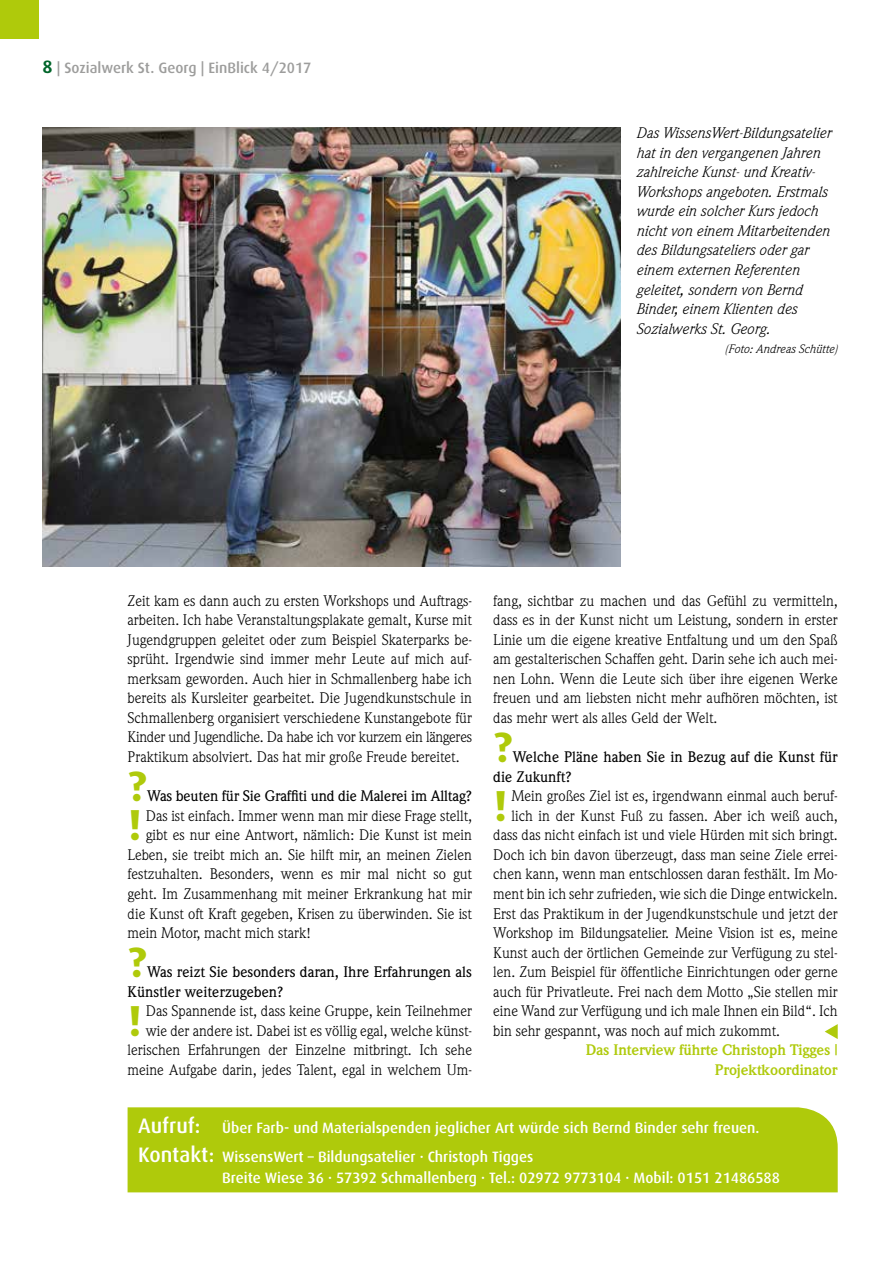
<style>
.page{position:relative;width:893px;height:1263px;background:#fff}
.page>*{position:absolute;margin:0;border:0;box-sizing:border-box;transform-origin:0 0}
.t1{font:700 43.5px "Dax";color:#afca0b}
.t2{font:700 42.45px "Dax";color:#afca0b}
.t3{font:15px/19.5px "Weidemann";color:#000;text-align:justify}
.t4{font:italic 15px/19.5px "Weidemann";color:#000}
.t5{font:500 15px/29.1px "Dax";color:#fff}
.t6{font:500 15px/19.5px "Weidemann";color:#000}
.t7{font:700 15px/19.5px "Weidemann";letter-spacing:-.01em;color:#afca0b;text-align:right}
.t8{font:500 15px "Dax";color:#9d9d9c}
.t9{font:italic 12px "Weidemann";color:#000}
.s1{font-weight:700;font-size:18px;color:#00652a}
.s2{font-size:21px}
</style>
<div class="page">
<div style="left:0;top:0;width:38px;height:38px;background:#afca0b"></div>
<svg style="left:825px;top:1024px;width:13px;height:15px"></svg>
<div style="left:128px;top:1107px;width:710px;height:85px;background:#afca0b"></div>
<img style="left:43px;top:128px;width:578px;height:438px">
<p class="t8" style="left:43px;top:59px;width:270px"><span class="s1">8</span> | Sozialwerk St. Georg | EinBlick 4/2017</p>
<p class="t4" style="left:636px;top:123px;width:196px">Das WissensWert-Bildungsatelier hat in den vergangenen Jahren zahlreiche Kunst- und Kreativ-<br>Workshops angeboten. Erstmals wurde ein solcher Kurs jedoch nicht von einem Mitarbeitenden des Bildungsateliers oder gar einem externen Referenten geleitet, sondern von Bernd<br>Binder, einem Klienten des<br>Sozialwerks St. Georg.</p>
<p class="t9" style="left:724px;top:342px;width:115px">(Foto: Andreas Schütte)</p>
<p class="t3" style="left:493px;top:590px;width:346px">fang, sichtbar zu machen und das Gefühl zu vermitteln, dass es in der Kunst nicht um Leistung, sondern in erster Linie um die eigene kreative Entfaltung und um den Spaß am gestalterischen Schaffen geht. Darin sehe ich auch mei&shy;nen Lohn. Wenn die Leute sich über ihre eigenen Werke freuen und am liebsten nicht mehr aufhören möchten, ist das mehr wert als alles Geld der Welt.</p>
<h2 class="t2" style="left:493px;top:723px;width:21px">?</h2>
<p class="t3" style="left:128px;top:590px;width:346px">Zeit kam es dann auch zu ersten Workshops und Auftrags&shy;arbeiten. Ich habe Veranstaltungsplakate gemalt, Kurse mit Jugendgruppen geleitet oder zum Beispiel Skaterparks be&shy;sprüht. Irgendwie sind immer mehr Leute auf mich auf&shy;merksam geworden. Auch hier in Schmallenberg habe ich bereits als Kursleiter gearbeitet. Die Jugendkunstschule in Schmallenberg organisiert verschiedene Kunstangebote für Kinder und Jugendliche. Da habe ich vor kurzem ein längeres Praktikum absolviert. Das hat mir große Freude bereitet.</p>
<h2 class="t2" style="left:128px;top:762px;width:21px">?</h2>
<p class="t6" style="left:493px;top:747px;width:346px;text-indent:20px">Welche Pläne haben Sie in Bezug auf die Kunst für die Zukunft?</p>
<h1 class="t1" style="left:493px;top:781px;width:16px">!</h1>
<p class="t3" style="left:512px;top:786px;width:328px">Mein großes Ziel ist es, irgendwann einmal auch beruf-</p>
<p class="t6" style="left:147px;top:786px;width:326px">Was beuten für Sie Graffiti und die Malerei im Alltag?</p>
<p class="t3" style="left:512px;top:806px;width:328px">lich in der Kunst Fuß zu fassen. Aber ich weiß auch,</p>
<p class="t3" style="left:493px;top:825px;width:346px">dass das nicht einfach ist und viele Hürden mit sich bringt.</p>
<p class="t3" style="left:493px;top:845px;width:346px">Doch ich bin davon überzeugt, dass man seine Ziele errei-</p>
<p class="t3" style="left:493px;top:864px;width:346px">chen kann, wenn man entschlossen daran festhält. Im Mo-</p>
<p class="t3" style="left:493px;top:884px;width:346px">ment bin ich sehr zufrieden, wie sich die Dinge entwickeln.</p>
<p class="t3" style="left:493px;top:903px;width:346px">Erst das Praktikum in der Jugendkunstschule und jetzt der</p>
<p class="t3" style="left:493px;top:923px;width:346px">Workshop im Bildungsatelier. Meine Vision ist es, meine</p>
<p class="t3" style="left:493px;top:943px;width:346px">Kunst auch der örtlichen Gemeinde zur Verfügung zu stel-</p>
<p class="t3" style="left:493px;top:962px;width:346px">len. Zum Beispiel für öffentliche Einrichtungen oder gerne</p>
<p class="t3" style="left:493px;top:982px;width:346px">auch für Privatleute. Frei nach dem Motto „Sie stellen mir</p>
<p class="t3" style="left:493px;top:1001px;width:346px">eine Wand zur Verfügung und ich male Ihnen ein Bild“. Ich</p>
<p class="t3" style="left:493px;top:1021px;width:288px">bin sehr gespannt, was noch auf mich zukommt.</p>
<p class="t7" style="left:586px;top:1041px;width:253px">Das Interview führte Christoph Tigges |<br>Projektkoordinator</p>
<p class="t5" style="left:138px;top:1113px;width:623px"><span class="s2">Aufruf:</span> Über Farb- und Materialspenden jeglicher Art würde sich Bernd Binder sehr freuen.<br><span class="s2">Kontakt:</span> WissensWert – Bildungsatelier · Christoph Tigges</p>
<p class="t5" style="left:222px;top:1163px;width:559px">Breite Wiese 36 · 57392 Schmallenberg · Tel.: 02972 9773104 · Mobil: 0151 21486588</p>
<h1 class="t1" style="left:128px;top:801px;width:16px">!</h1>
<p class="t3" style="left:146px;top:806px;width:328px">Das ist einfach. Immer wenn man mir diese Frage stellt,</p>
<p class="t3" style="left:146px;top:825px;width:328px">gibt es nur eine Antwort, nämlich: Die Kunst ist mein</p>
<p class="t3" style="left:128px;top:845px;width:346px">Leben, sie treibt mich an. Sie hilft mir, an meinen Zielen</p>
<p class="t3" style="left:128px;top:864px;width:346px">festzuhalten. Besonders, wenn es mir mal nicht so gut</p>
<p class="t3" style="left:128px;top:884px;width:346px">geht. Im Zusammenhang mit meiner Erkrankung hat mir</p>
<p class="t3" style="left:128px;top:903px;width:346px">die Kunst oft Kraft gegeben, Krisen zu überwinden. Sie ist</p>
<p class="t3" style="left:128px;top:923px;width:185px">mein Motor, macht mich stark!</p>
<h2 class="t2" style="left:128px;top:938px;width:21px">?</h2>
<p class="t6" style="left:128px;top:962px;width:346px;text-indent:20px">Was reizt Sie besonders daran, Ihre Erfahrungen als<br>Künstler weiterzugeben?</p>
<h1 class="t1" style="left:128px;top:996px;width:16px">!</h1>
<p class="t3" style="left:128px;top:1001px;width:346px;text-align:right">Das Spannende ist, dass keine Gruppe, kein Teilnehmer wie der andere ist. Dabei ist es völlig egal, welche künst&shy;lerischen Erfahrungen der Einzelne mitbringt. Ich sehe meine Aufgabe darin, jedes Talent, egal in welchem Um-</p>
</div>
